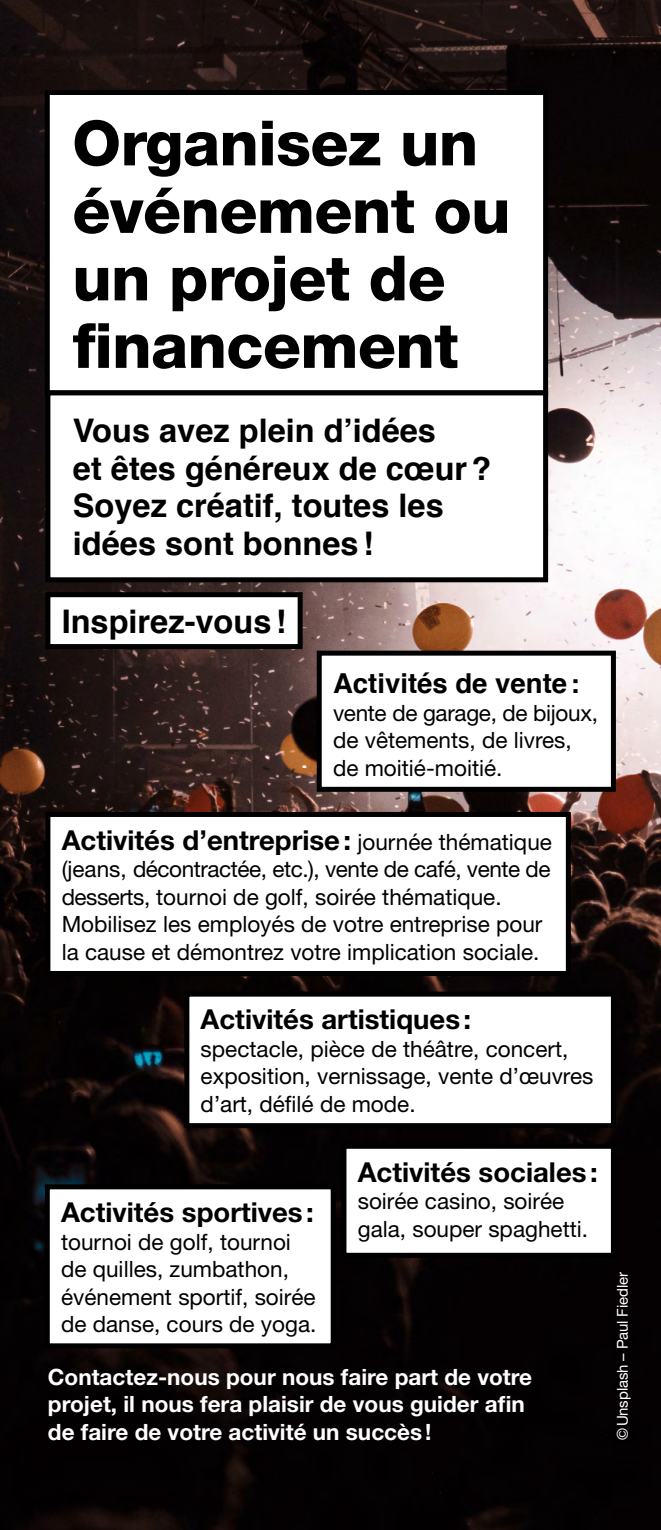
<style>
.page{position:relative;width:661px;height:1530px;background:#fff}
.page>*{position:absolute;margin:0;border:0;box-sizing:border-box;transform-origin:0 0}
.t1{font:800 62.5px/67.5px "Helvetica Neue";letter-spacing:-.01em;color:#000}
.t2{font:700 32.5px/37.5px "Helvetica";color:#000}
.t3{font:700 27.5px "Helvetica Neue";color:#000}
.t4{font:700 27.5px "Helvetica";color:#000}
.t5{font:22.5px/27.5px "Helvetica Neue";color:#000}
.t6{font:700 22.5px/27.5px "Helvetica Neue";color:#fff}
.t7{font:15px "Helvetica Neue";letter-spacing:-.01em;color:#fff}
.s1{font-weight:400;font-size:22.5px}
</style>
<div class="page">
<img style="left:0;top:0;width:660px;height:1530px">
<div style="left:47px;top:92px;width:498px;height:301px;background:#fff"></div>
<div style="left:45px;top:90px;width:502px;height:305px;border:5px solid #000"></div>
<div style="left:48px;top:393px;width:497px;height:187px;background:#fff"></div>
<div style="left:45px;top:390px;width:502px;height:192px;border:5px solid #000"></div>
<svg style="left:314px;top:648px;width:304px;height:146px"></svg>
<svg style="left:182px;top:989px;width:436px;height:142px"></svg>
<svg style="left:338px;top:1141px;width:280px;height:119px"></svg>
<svg style="left:42px;top:1182px;width:296px;height:169px"></svg>
<svg style="left:43px;top:809px;width:530px;height:169px"></svg>
<div style="left:48px;top:595px;width:252px;height:52px;background:#fff"></div>
<div style="left:45px;top:592px;width:257px;height:57px;border:5px solid #000"></div>
<h1 class="t1" style="left:72px;top:109px;width:439px">Organisez un événement ou un projet de financement</h1>
<h2 class="t2" style="left:73px;top:413px;width:419px">Vous avez plein d’idées<br>et êtes généreux de cœur?<br>Soyez créatif, toutes les idées sont bonnes!</h2>
<h2 class="t2" style="left:62px;top:603px;width:226px">Inspirez-vous!</h2>
<p class="t4" style="left:333px;top:661px;width:248px">Activités de vente:</p>
<p class="t5" style="left:333px;top:699px;width:266px">vente de garage, de bijoux, de vêtements, de livres, de moitié-moitié.</p>
<p class="t3" style="left:62px;top:823px;width:491px">Activités d’entreprise: <span class="s1">journée thématique</span></p>
<p class="t5" style="left:62px;top:855px;width:490px">(jeans, décontractée, etc.), vente de café, vente de desserts, tournoi de golf, soirée thématique.<br>Mobilisez les employés de votre entreprise pour la cause et démontrez votre implication sociale.</p>
<p class="t3" style="left:200px;top:1003px;width:272px">Activités artistiques:</p>
<p class="t5" style="left:200px;top:1035px;width:394px">spectacle, pièce de théâtre, concert, exposition, vernissage, vente d’œuvres d’art, défilé de mode.</p>
<p class="t3" style="left:61px;top:1195px;width:254px">Activités sportives:</p>
<p class="t5" style="left:61px;top:1228px;width:257px">tournoi de golf, tournoi de quilles, zumbathon, événement sportif, soirée de danse, cours de yoga.</p>
<p class="t3" style="left:357px;top:1155px;width:241px">Activités sociales:</p>
<p class="t5" style="left:357px;top:1187px;width:232px">soirée casino, soirée gala, souper spaghetti.</p>
<p class="t6" style="left:48px;top:1363px;width:485px">Contactez-nous pour nous faire part de votre projet, il nous fera plaisir de vous guider afin de faire de votre activité un succès!</p>
<p class="t7" style="left:613px;top:1440px;width:169px;rotate:-90deg">©Unsplash – Paul Fiedler</p>
</div>
